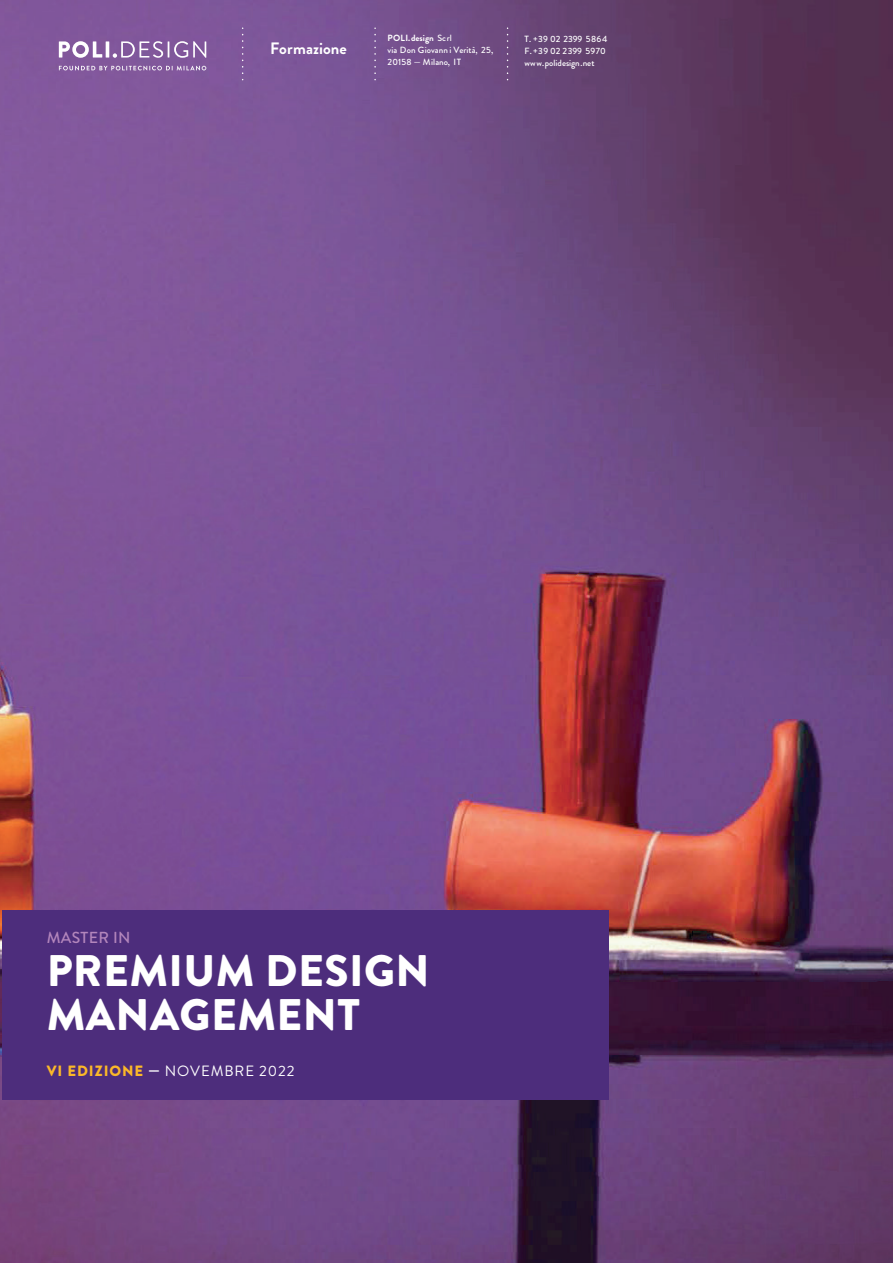
<style>
.page{position:relative;width:893px;height:1263px;background:#fff}
.page>*{position:absolute;margin:0;border:0;box-sizing:border-box;transform-origin:0 0}
.t1{font:900 44.1px/43.2px "Brandon Grotesque";letter-spacing:.01em;color:#fff}
.t2{font:700 16.5px "Brandon Grotesque";color:#fff}
.t3{font:500 15.9px "Brandon Grotesque";letter-spacing:.02em;color:#b386bc}
.t4{font:14.85px "Brandon Grotesque";letter-spacing:.06em;color:#fff}
.t5{font:500 9px/12px "Brandon Grotesque";color:#fff}
.s1{font-weight:700}
.s2{font-weight:900;color:#fbb829}
.s3{font-weight:900}
</style>
<div class="page">
<img style="left:0;top:0;width:893px;height:1263px">
<div style="left:2px;top:910px;width:607px;height:189px;background:#4d2d7c"></div>
<svg style="left:242px;top:35px;width:1px;height:46px"></svg>
<svg style="left:374px;top:35px;width:2px;height:46px"></svg>
<svg style="left:507px;top:35px;width:1px;height:46px"></svg>
<svg style="left:59px;top:66px;width:147px;height:4px"></svg>
<svg style="left:59px;top:41px;width:43px;height:17px"></svg>
<hr style="left:106px;top:41px;width:3px;height:17px;background:#fff">
<svg style="left:113px;top:41px;width:93px;height:17px;background:#9f80b3"></svg>
<p class="t5" style="left:387px;top:32px;width:107px"><span class="s1">POLI.design</span> Scrl<br>via Don Giovann i Verità, 25,<br>20158 — Milano, IT</p>
<h2 class="t2" style="left:270px;top:37px;width:78px">Formazione</h2>
<p class="t5" style="left:525px;top:33px;width:84px">T. +39 02 2399 5864<br>F.+39 02 2399 5970 www.polidesign.net</p>
<h3 class="t3" style="left:47px;top:927px;width:85px">MASTER IN</h3>
<h1 class="t1" style="left:47px;top:950px;width:385px">PREMIUM DESIGN<br>MANAGEMENT</h1>
<h3 class="t4" style="left:47px;top:1060px;width:249px"><span class="s2">VI EDIZIONE</span> <span class="s3">—</span> NOVEMBRE 2022</h3>
</div>
